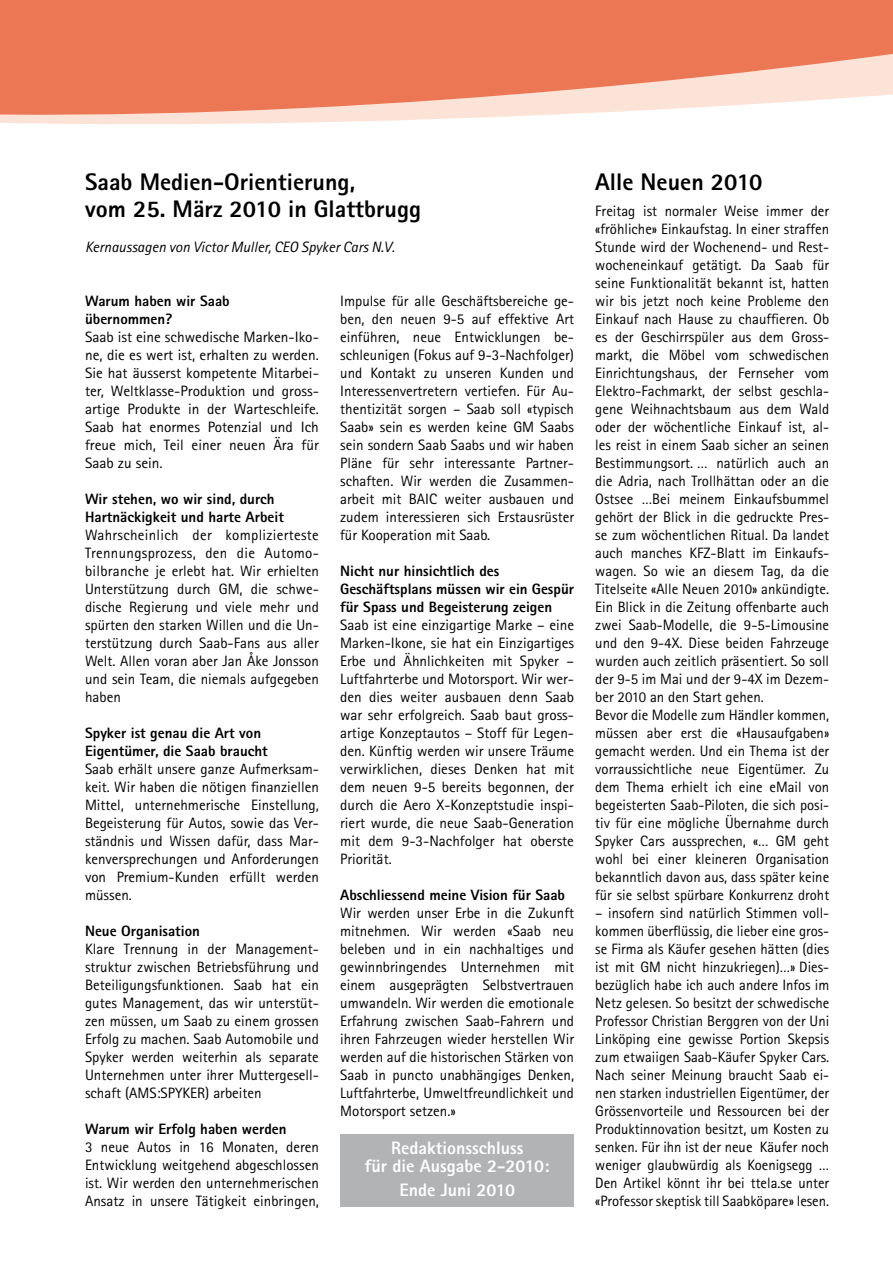
<style>
.page{position:relative;width:893px;height:1263px;background:#fff}
.page>*{position:absolute;margin:0;border:0;box-sizing:border-box;transform-origin:0 0}
.t1{font:800 24px/27px "Rotis Sans Serif";color:#000}
.t2{font:800 18px/18px "Rotis Sans Serif";color:#fff;text-align:center}
.t3{font:15px/18px "Rotis Sans Serif";color:#000;text-align:justify}
.t4{font:800 15px/18px "Rotis Sans Serif";color:#000}
.t5{font:italic 15px "Rotis Sans Serif";color:#000}
</style>
<div class="page">
<svg style="left:0;top:118px;width:459px;height:6px;fill:#fce3d7"></svg>
<svg style="left:0;top:0;width:893px;height:118px;background:#ef8d70"></svg>
<div style="left:340px;top:1134px;width:234px;height:72px;background:#b1b3b4"></div>
<h1 class="t1" style="left:85px;top:168px;width:337px">Saab Medien-Orientierung,<br>vom 25. März 2010 in Glattbrugg</h1>
<p class="t5" style="left:85px;top:238px;width:311px">Kernaussagen von Victor Muller, CEO Spyker Cars N.V.</p>
<p class="t4" style="left:85px;top:292px;width:146px">Warum haben wir Saab übernommen?</p>
<p class="t3" style="left:85px;top:328px;width:235px">Saab ist eine schwedische Marken-Iko&shy;ne, die es wert ist, erhalten zu werden.<br>Sie hat äusserst kompetente Mitarbei&shy;ter, Weltklasse-Produktion und gross&shy;artige Produkte in der Warteschleife.<br>Saab hat enormes Potenzial und Ich freue mich, Teil einer neuen Ära für Saab zu sein.</p>
<p class="t4" style="left:85px;top:490px;width:200px">Wir stehen, wo wir sind, durch<br>Hartnäckigkeit und harte Arbeit</p>
<p class="t3" style="left:85px;top:526px;width:235px">Wahrscheinlich der komplizierteste Trennungsprozess, den die Automo&shy;bilbranche je erlebt hat. Wir erhielten Unterstützung durch GM, die schwe&shy;dische Regierung und viele mehr und spürten den starken Willen und die Un&shy;terstützung durch Saab-Fans aus aller Welt. Allen voran aber Jan Åke Jonsson und sein Team, die niemals aufgegeben haben</p>
<p class="t4" style="left:85px;top:724px;width:184px">Spyker ist genau die Art von<br>Eigentümer, die Saab braucht</p>
<p class="t3" style="left:85px;top:760px;width:235px">Saab erhält unsere ganze Aufmerksam&shy;keit. Wir haben die nötigen finanziellen Mittel, unternehmerische Einstellung, Begeisterung für Autos, sowie das Ver&shy;ständnis und Wissen dafür, dass Mar&shy;kenversprechungen und Anforderungen von Premium-Kunden erfüllt werden müssen.</p>
<p class="t4" style="left:85px;top:922px;width:116px">Neue Organisation</p>
<p class="t3" style="left:85px;top:940px;width:235px">Klare Trennung in der Management&shy;struktur zwischen Betriebsführung und Beteiligungsfunktionen. Saab hat ein gutes Management, das wir unterstüt&shy;zen müssen, um Saab zu einem grossen Erfolg zu machen. Saab Automobile und Spyker werden weiterhin als separate Unternehmen unter ihrer Muttergesell&shy;schaft (AMS:SPYKER) arbeiten</p>
<p class="t4" style="left:85px;top:1120px;width:203px">Warum wir Erfolg haben werden</p>
<p class="t3" style="left:85px;top:1138px;width:235px">3 neue Autos in 16 Monaten, deren Entwicklung weitgehend abgeschlossen ist. Wir werden den unternehmerischen Ansatz in unsere Tätigkeit einbringen,</p>
<p class="t3" style="left:340px;top:292px;width:235px">Impulse für alle Geschäftsbereiche ge&shy;ben, den neuen 9-5 auf effektive Art einführen, neue Entwicklungen be&shy;schleunigen (Fokus auf 9-3-Nachfolger) und Kontakt zu unseren Kunden und Interessenvertretern vertiefen. Für Au&shy;thentizität sorgen – Saab soll «typisch Saab» sein es werden keine GM Saabs sein sondern Saab Saabs und wir haben Pläne für sehr interessante Partner&shy;schaften. Wir werden die Zusammen&shy;arbeit mit BAIC weiter ausbauen und zudem interessieren sich Erstausrüster für Kooperation mit Saab.</p>
<p class="t4" style="left:340px;top:562px;width:235px">Nicht nur hinsichtlich des<br>Geschäftsplans müssen wir ein Gespür für Spass und Begeisterung zeigen</p>
<p class="t3" style="left:340px;top:616px;width:235px">Saab ist eine einzigartige Marke – eine Marken-Ikone, sie hat ein Einzigartiges Erbe und Ähnlichkeiten mit Spyker – Luftfahrterbe und Motorsport. Wir wer&shy;den dies weiter ausbauen denn Saab war sehr erfolgreich. Saab baut gross&shy;artige Konzeptautos – Stoff für Legen&shy;den. Künftig werden wir unsere Träume verwirklichen, dieses Denken hat mit dem neuen 9-5 bereits begonnen, der durch die Aero X-Konzeptstudie inspi&shy;riert wurde, die neue Saab-Generation mit dem 9-3-Nachfolger hat oberste Priorität.</p>
<p class="t4" style="left:340px;top:886px;width:226px">Abschliessend meine Vision für Saab</p>
<p class="t3" style="left:340px;top:904px;width:235px">Wir werden unser Erbe in die Zukunft mitnehmen. Wir werden «Saab neu beleben und in ein nachhaltiges und gewinnbringendes Unternehmen mit einem ausgeprägten Selbstvertrauen umwandeln. Wir werden die emotionale Erfahrung zwischen Saab-Fahrern und ihren Fahrzeugen wieder herstellen Wir werden auf die historischen Stärken von Saab in puncto unabhängiges Denken, Luftfahrterbe, Umweltfreundlichkeit und Motorsport setzen.»</p>
<p class="t2" style="left:365px;top:1138px;width:186px">Redaktionsschluss<br>für die Ausgabe 2-2010:</p>
<p class="t2" style="left:399px;top:1181px;width:117px">Ende Juni 2010</p>
<h1 class="t1" style="left:595px;top:168px;width:169px">Alle Neuen 2010</h1>
<p class="t3" style="left:595px;top:202px;width:235px;text-align:left">Freitag ist normaler Weise immer der «fröhliche» Einkaufstag. In einer straffen Stunde wird der Wochenend- und Rest&shy;wocheneinkauf getätigt. Da Saab für seine Funktionalität bekannt ist, hatten wir bis jetzt noch keine Probleme den Einkauf nach Hause zu chauffieren. Ob es der Geschirrspüler aus dem Gross&shy;markt, die Möbel vom schwedischen Einrichtungshaus, der Fernseher vom Elektro-Fachmarkt, der selbst geschla&shy;gene Weihnachtsbaum aus dem Wald oder der wöchentliche Einkauf ist, al&shy;les reist in einem Saab sicher an seinen Bestimmungsort. … natürlich auch an die Adria, nach Trollhättan oder an die Ostsee …Bei meinem Einkaufsbummel gehört der Blick in die gedruckte Pres&shy;se zum wöchentlichen Ritual. Da landet auch manches KFZ-Blatt im Einkaufs&shy;wagen. So wie an diesem Tag, da die Titelseite «Alle Neuen 2010» ankündigte.<br>Ein Blick in die Zeitung offenbarte auch zwei Saab-Modelle, die 9-5-Limousine und den 9-4X. Diese beiden Fahrzeuge wurden auch zeitlich präsentiert. So soll der 9-5 im Mai und der 9-4X im Dezem&shy;ber 2010 an den Start gehen.<br>Bevor die Modelle zum Händler kommen, müssen aber erst die «Hausaufgaben» gemacht werden. Und ein Thema ist der vorraussichtliche neue Eigentümer. Zu dem Thema erhielt ich eine eMail von begeisterten Saab-Piloten, die sich posi&shy;tiv für eine mögliche Übernahme durch Spyker Cars aussprechen, «… GM geht wohl bei einer kleineren Organisation bekanntlich davon aus, dass später keine für sie selbst spürbare Konkurrenz droht</p>
<p class="t3" style="left:595px;top:904px;width:235px">– insofern sind natürlich Stimmen voll&shy;kommen überflüssig, die lieber eine gros&shy;se Firma als Käufer gesehen hätten (dies ist mit GM nicht hinzukriegen)…» Dies&shy;bezüglich habe ich auch andere Infos im Netz gelesen. So besitzt der schwedische Professor Christian Berggren von der Uni Linköping eine gewisse Portion Skepsis zum etwaiigen Saab-Käufer Spyker Cars.<br>Nach seiner Meinung braucht Saab ei&shy;nen starken industriellen Eigentümer, der Grössenvorteile und Ressourcen bei der Produktinnovation besitzt, um Kosten zu senken. Für ihn ist der neue Käufer noch weniger glaubwürdig als Koenigsegg … Den Artikel könnt ihr bei ttela.se unter «Professor skeptisk till Saabköpare» lesen.</p>
</div>
